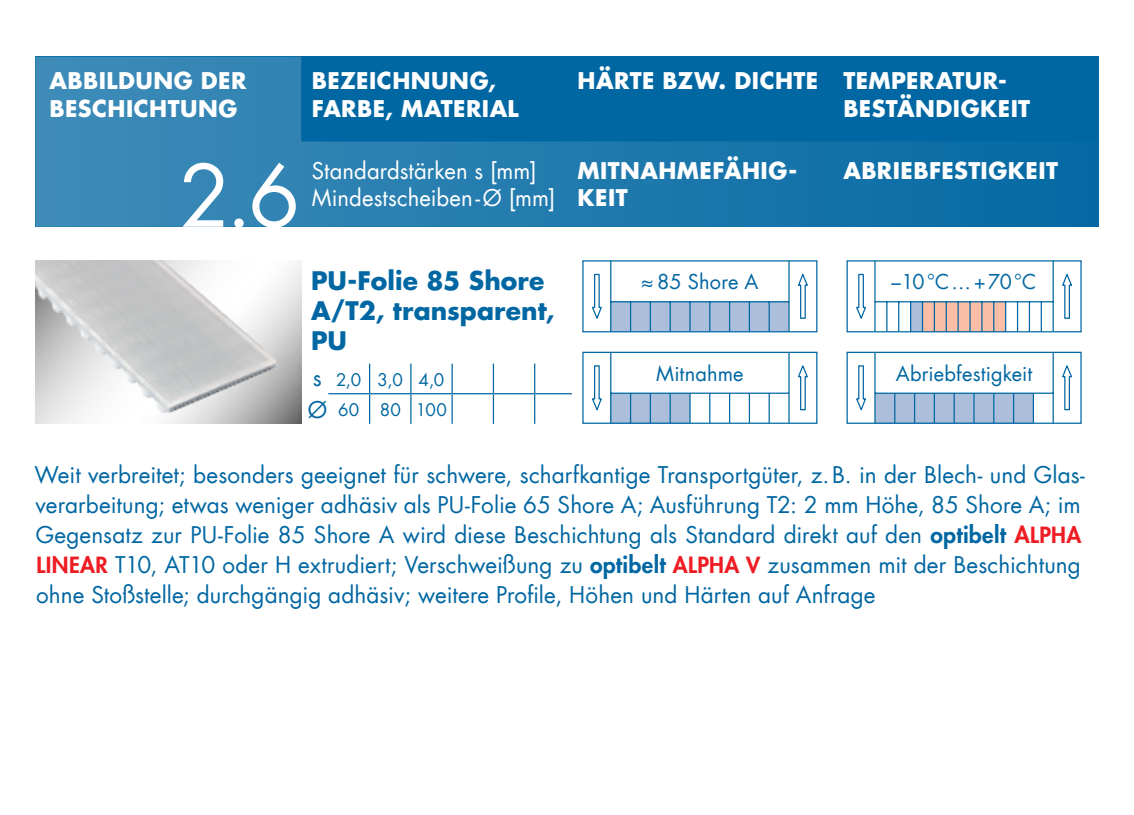
<style>
.page{position:relative;width:1134px;height:815px;background:#fff}
.page>*{position:absolute;margin:0;border:0;box-sizing:border-box;transform-origin:0 0}
.t1{font:83.5px "Futura Com";color:#fff}
.t2{font:700 25px/30px "Futura Com";color:#0067a2}
.t3{font:22.5px/30px "Futura Com";letter-spacing:.005em;color:#0067a2}
.t4{font:700 22.5px/27.5px "Futura Com";letter-spacing:.02em;color:#fff}
.t5{font:22.5px/27.5px "Futura Com";letter-spacing:.005em;color:#fff}
.t6{font:20px "Futura Com";letter-spacing:.005em;color:#0067a2}
.t7{font:20px "Futura Com";letter-spacing:.005em;color:#0067a2;scale:.94 1}
.t8{font:17px/30px "Futura Com";letter-spacing:.01em;color:#0067a2}
.s1{font-weight:800}
.s2{font-weight:800;color:#ee1d23}
.s3{font-weight:800;font-size:21.75px;color:#ee1d23}
</style>
<div class="page">
<svg style="left:35px;top:57px;width:1063px;height:170px;background:#1774aa"></svg>
<svg style="left:369px;top:364px;width:1px;height:29px"></svg>
<svg style="left:410px;top:364px;width:1px;height:29px"></svg>
<hr style="left:451px;top:364px;width:2px;height:29px;background:#0067a2">
<svg style="left:493px;top:364px;width:1px;height:29px"></svg>
<svg style="left:534px;top:364px;width:1px;height:29px"></svg>
<hr style="left:328px;top:393px;width:42px;height:1px;background:#0067a2">
<hr style="left:369px;top:394px;width:1px;height:30px;background:#0067a2">
<hr style="left:370px;top:393px;width:41px;height:1px;background:#0067a2">
<hr style="left:410px;top:394px;width:1px;height:30px;background:#0067a2">
<hr style="left:411px;top:393px;width:41px;height:1px;background:#0067a2">
<hr style="left:452px;top:393px;width:41px;height:1px;background:#0067a2">
<hr style="left:451px;top:394px;width:2px;height:30px;background:#0067a2">
<hr style="left:493px;top:394px;width:1px;height:30px;background:#0067a2">
<hr style="left:493px;top:393px;width:42px;height:1px;background:#0067a2">
<hr style="left:534px;top:394px;width:1px;height:30px;background:#0067a2">
<hr style="left:535px;top:393px;width:37px;height:1px;background:#0067a2">
<div style="left:611px;top:393px;width:79px;height:30px;background:#abbfdb"></div>
<div style="left:582px;top:352px;width:235px;height:72px;border:1px solid #0067a2"></div>
<svg style="left:592px;top:363px;width:216px;height:50px"></svg>
<hr style="left:610px;top:352px;width:1px;height:71px;background:#0067a2">
<hr style="left:611px;top:393px;width:178px;height:1px;background:#0067a2">
<hr style="left:788px;top:352px;width:2px;height:71px;background:#0067a2">
<hr style="left:630px;top:393px;width:1px;height:30px;background:#0067a2">
<hr style="left:650px;top:393px;width:1px;height:30px;background:#0067a2">
<hr style="left:669px;top:393px;width:2px;height:30px;background:#0067a2">
<hr style="left:689px;top:393px;width:2px;height:30px;background:#0067a2">
<hr style="left:709px;top:393px;width:1px;height:30px;background:#0067a2">
<hr style="left:729px;top:393px;width:1px;height:30px;background:#0067a2">
<hr style="left:749px;top:393px;width:1px;height:30px;background:#0067a2">
<hr style="left:768px;top:393px;width:2px;height:30px;background:#0067a2">
<div style="left:875px;top:393px;width:158px;height:30px;background:#abbfdb"></div>
<div style="left:846px;top:352px;width:236px;height:72px;border:1px solid #0067a2"></div>
<svg style="left:856px;top:363px;width:216px;height:50px"></svg>
<hr style="left:874px;top:352px;width:1px;height:71px;background:#0067a2">
<hr style="left:875px;top:393px;width:178px;height:1px;background:#0067a2">
<hr style="left:1052px;top:352px;width:2px;height:71px;background:#0067a2">
<hr style="left:894px;top:393px;width:1px;height:30px;background:#0067a2">
<hr style="left:914px;top:393px;width:1px;height:30px;background:#0067a2">
<hr style="left:934px;top:393px;width:1px;height:30px;background:#0067a2">
<hr style="left:953px;top:393px;width:2px;height:30px;background:#0067a2">
<hr style="left:973px;top:393px;width:1px;height:30px;background:#0067a2">
<hr style="left:993px;top:393px;width:1px;height:30px;background:#0067a2">
<hr style="left:1013px;top:393px;width:1px;height:30px;background:#0067a2">
<hr style="left:1033px;top:393px;width:1px;height:30px;background:#0067a2">
<div style="left:611px;top:302px;width:178px;height:30px;background:#abbfdb"></div>
<div style="left:582px;top:260px;width:235px;height:72px;border:1px solid #0067a2"></div>
<svg style="left:592px;top:271px;width:216px;height:51px"></svg>
<hr style="left:610px;top:261px;width:1px;height:71px;background:#0067a2">
<hr style="left:611px;top:301px;width:178px;height:1px;background:#0067a2">
<hr style="left:788px;top:261px;width:2px;height:71px;background:#0067a2">
<hr style="left:630px;top:302px;width:1px;height:30px;background:#0067a2">
<hr style="left:650px;top:302px;width:1px;height:30px;background:#0067a2">
<hr style="left:669px;top:302px;width:2px;height:30px;background:#0067a2">
<hr style="left:689px;top:302px;width:2px;height:30px;background:#0067a2">
<hr style="left:709px;top:302px;width:1px;height:30px;background:#0067a2">
<hr style="left:729px;top:302px;width:1px;height:30px;background:#0067a2">
<hr style="left:749px;top:302px;width:1px;height:30px;background:#0067a2">
<hr style="left:768px;top:302px;width:2px;height:30px;background:#0067a2">
<div style="left:910px;top:302px;width:12px;height:30px;background:#abbfdb"></div>
<div style="left:922px;top:302px;width:84px;height:30px;background:#fabda6"></div>
<div style="left:846px;top:260px;width:236px;height:72px;border:1px solid #0067a2"></div>
<svg style="left:856px;top:271px;width:216px;height:51px"></svg>
<hr style="left:874px;top:261px;width:1px;height:71px;background:#0067a2">
<hr style="left:875px;top:301px;width:178px;height:1px;background:#0067a2">
<hr style="left:1052px;top:261px;width:2px;height:71px;background:#0067a2">
<hr style="left:910px;top:302px;width:1px;height:30px;background:#0067a2">
<hr style="left:946px;top:302px;width:1px;height:30px;background:#0067a2">
<hr style="left:981px;top:302px;width:1px;height:30px;background:#0067a2">
<hr style="left:993px;top:302px;width:1px;height:30px;background:#0067a2">
<hr style="left:1005px;top:302px;width:1px;height:30px;background:#0067a2">
<hr style="left:1017px;top:302px;width:1px;height:30px;background:#0067a2">
<hr style="left:1029px;top:302px;width:1px;height:30px;background:#0067a2">
<hr style="left:1041px;top:302px;width:1px;height:30px;background:#0067a2">
<hr style="left:898px;top:302px;width:1px;height:30px;background:#0067a2">
<hr style="left:886px;top:302px;width:1px;height:30px;background:#0067a2">
<hr style="left:922px;top:302px;width:1px;height:30px;background:#0067a2">
<hr style="left:934px;top:302px;width:1px;height:30px;background:#0067a2">
<hr style="left:969px;top:302px;width:2px;height:30px;background:#0067a2">
<hr style="left:957px;top:302px;width:2px;height:30px;background:#0067a2">
<img style="left:35px;top:260px;width:266px;height:164px">
<p class="t4" style="left:50px;top:67px;width:198px">ABBILDUNG DER<br>BESCHICHTUNG</p>
<p class="t4" style="left:312px;top:67px;width:208px">BEZEICHNUNG,<br>FARBE, MATERIAL</p>
<p class="t4" style="left:843px;top:67px;width:188px;text-indent:-266px">HÄRTE BZW. DICHTE TEMPERATUR -<br>BESTÄN DIGKEIT</p>
<h1 class="t1" style="left:179px;top:139px;width:123px">2.6</h1>
<p class="t5" style="left:312px;top:156px;width:245px">Standardstärken s [mm]<br>Mindestscheiben - Ø [mm]</p>
<p class="t4" style="left:578px;top:156px;width:221px">MITNAHMEFÄHIG-<br>KEIT</p>
<p class="t4" style="left:843px;top:156px;width:216px">ABRIEBFESTIGKEIT</p>
<p class="t2" style="left:311px;top:265px;width:245px">PU-Folie 85 Shore<br>A/T2, transparent,<br>PU</p>
<p class="t3" style="left:308px;top:362px;width:21px;line-height:32px">s<br>Ø</p>
<p class="t8" style="left:336px;top:364px;width:113px">2,0 3,0 4,0<br>60 80 100</p>
<p class="t6" style="left:641px;top:268px;width:119px">≈ 85 Shore A</p>
<p class="t7" style="left:892px;top:268px;width:155px">–10 °C … + 70 °C</p>
<p class="t6" style="left:656px;top:360px;width:89px">Mitnahme</p>
<p class="t6" style="left:896px;top:360px;width:138px">Abriebfestigkeit</p>
<p class="t3" style="left:34px;top:459px;width:1052px">Weit verbreitet; besonders geeignet für schwere, scharfkantige Transportgüter, z. B. in der Blech- und Glas&shy;verarbeitung; etwas weniger adhäsiv als PU-Folie 65 Shore A; Ausführung T2: 2 mm Höhe, 85 Shore A; im Gegensatz zur PU-Folie 85 Shore A wird diese Beschichtung als Standard direkt auf den <span class="s1">optibelt</span> <span class="s2">A</span><span class="s3">LPHA LINEAR</span> T10, AT10 oder H extrudiert; Verschweißung zu <span class="s1">optibelt</span> <span class="s3">ALPHA V</span> zusammen mit der Beschichtung ohne Stoßstelle; durchgängig adhäsiv; weitere Profile, Höhen und Härten auf Anfrage</p>
</div>
